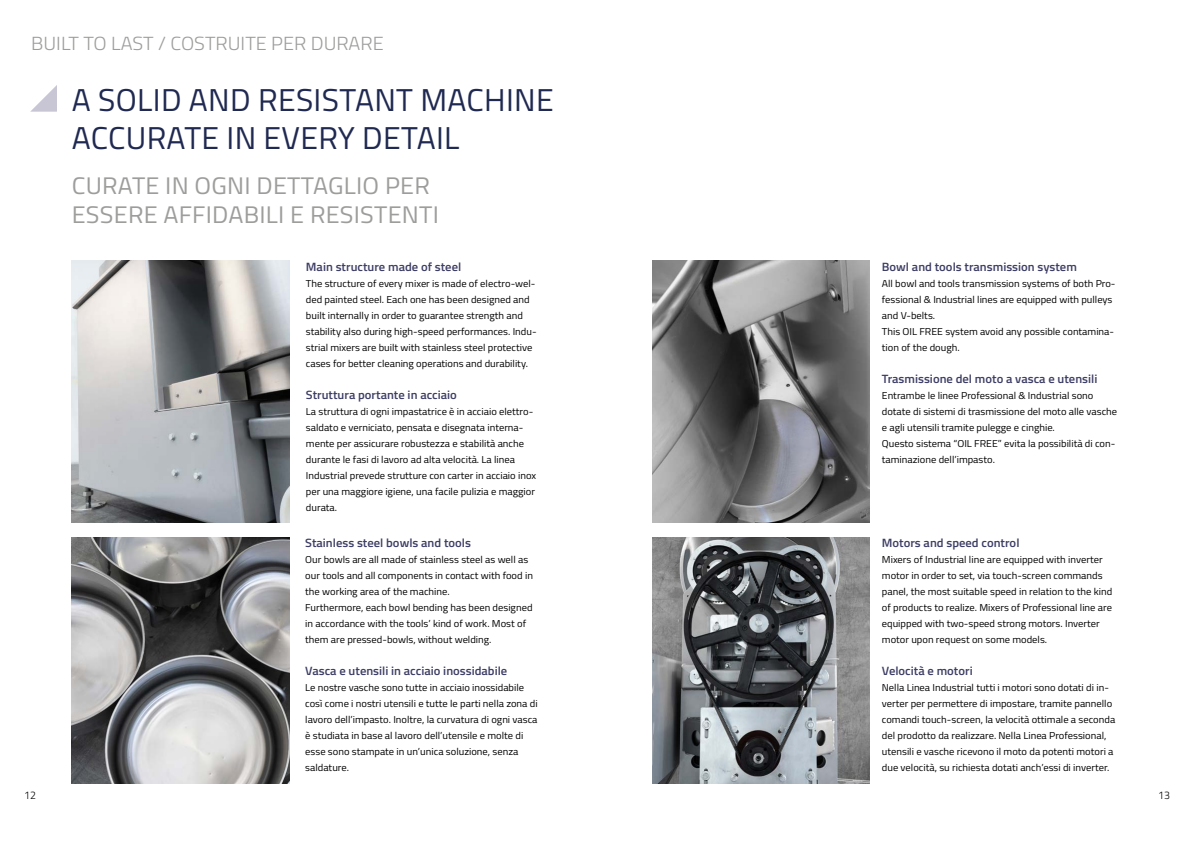
<style>
.page{position:relative;width:1191px;height:842px;background:#fff}
.page>*{position:absolute;margin:0;border:0;box-sizing:border-box;transform-origin:0 0}
.t1{font:31.6px/37.9px "Titillium Web";letter-spacing:.01em;color:#1f2951}
.t2{font:24px/28.8px "Titillium Web";letter-spacing:.01em;color:#9d9d9c;scale:1.05 1}
.t3{font:300 19px "Titillium Web";color:#9d9d9c;scale:1.05 1}
.t4{font:600 12px "Titillium Web";color:#3d3e65;scale:1.05 1}
.t5{font:300 11px "Titillium Web";color:#000;scale:.96 1}
.t6{font:10px/16px "Titillium Web";color:#000;scale:1.05 1}
</style>
<div class="page">
<img style="left:72px;top:261px;width:217px;height:262px">
<img style="left:652px;top:261px;width:217px;height:262px">
<img style="left:72px;top:538px;width:217px;height:246px">
<img style="left:652px;top:538px;width:217px;height:246px">
<svg style="left:30px;top:85px;width:27px;height:27px"></svg>
<h3 class="t3" style="left:31px;top:29px;width:337px">BUILT TO LAST / COSTRUITE PER DURARE</h3>
<h1 class="t1" style="left:72px;top:79px;width:483px">A SOLID AND RESISTANT MACHINE<br>ACCURATE IN EVERY DETAIL</h1>
<h2 class="t2" style="left:72px;top:170px;width:351px">CURATE IN OGNI DETTAGLIO PER<br>ESSERE AFFIDABILI E RESISTENTI</h2>
<p class="t4" style="left:306px;top:257px;width:149px">Main structure made of steel</p>
<p class="t6" style="left:306px;top:275px;width:221px">The structure of every mixer is made of electro-wel&shy;ded painted steel. Each one has been designed and built internally in order to guarantee strength and stability also during high-speed performances. Indu&shy;strial mixers are built with stainless steel protective cases for better cleaning operations and durability.</p>
<p class="t4" style="left:306px;top:385px;width:145px">Struttura portante in acciaio</p>
<p class="t6" style="left:306px;top:403px;width:221px">La struttura di ogni impastatrice è in acciaio elettro&shy;saldato e verniciato, pensata e disegnata interna&shy;mente per assicurare robustezza e stabilità anche durante le fasi di lavoro ad alta velocità. La linea Industrial prevede strutture con carter in acciaio inox per una maggiore igiene, una facile pulizia e maggior durata.</p>
<p class="t4" style="left:305px;top:534px;width:159px">Stainless steel bowls and tools</p>
<p class="t6" style="left:305px;top:551px;width:218px">Our bowls are all made of stainless steel as well as our tools and all components in contact with food in the working area of the machine.<br>Furthermore, each bowl bending has been designed in accordance with the tools’ kind of work. Most of them are pressed-bowls, without welding.</p>
<p class="t4" style="left:305px;top:662px;width:194px">Vasca e utensili in acciaio inossidabile</p>
<p class="t6" style="left:305px;top:679px;width:223px">Le nostre vasche sono tutte in acciaio inossidabile così come i nostri utensili e tutte le parti nella zona di lavoro dell’impasto. Inoltre, la curvatura di ogni vasca è studiata in base al lavoro dell’utensile e molte di esse sono stampate in un’unica soluzione, senza saldature.</p>
<p class="t4" style="left:882px;top:258px;width:187px">Bowl and tools transmission system</p>
<p class="t6" style="left:882px;top:275px;width:224px">All bowl and tools transmission systems of both Pro&shy;fessional &amp; Industrial lines are equipped with pulleys and V-belts.<br>This OIL FREE system avoid any possible contamina&shy;tion of the dough.</p>
<p class="t4" style="left:882px;top:370px;width:207px">Trasmissione del moto a vasca e utensili</p>
<p class="t6" style="left:882px;top:387px;width:226px">Entrambe le linee Professional &amp; Industrial sono dotate di sistemi di trasmissione del moto alle vasche e agli utensili tramite pulegge e cinghie.<br>Questo sistema “OIL FREE” evita la possibilità di con&shy;taminazione dell’impasto.</p>
<p class="t4" style="left:882px;top:534px;width:133px">Motors and speed control</p>
<p class="t6" style="left:882px;top:551px;width:221px">Mixers of Industrial line are equipped with inverter motor in order to set, via touch-screen commands panel, the most suitable speed in relation to the kind of products to realize. Mixers of Professional line are equipped with two-speed strong motors. Inverter motor upon request on some models.</p>
<p class="t4" style="left:882px;top:662px;width:88px">Velocità e motori</p>
<p class="t6" style="left:882px;top:679px;width:224px">Nella Linea Industrial tutti i motori sono dotati di in&shy;verter per permettere di impostare, tramite pannello comandi touch-screen, la velocità ottimale a seconda del prodotto da realizzare. Nella Linea Professional, utensili e vasche ricevono il moto da potenti motori a due velocità, su richiesta dotati anch’essi di inverter.</p>
<p class="t5" style="left:24px;top:787px;width:14px">12</p>
<p class="t5" style="left:1158px;top:787px;width:14px">13</p>
</div>
